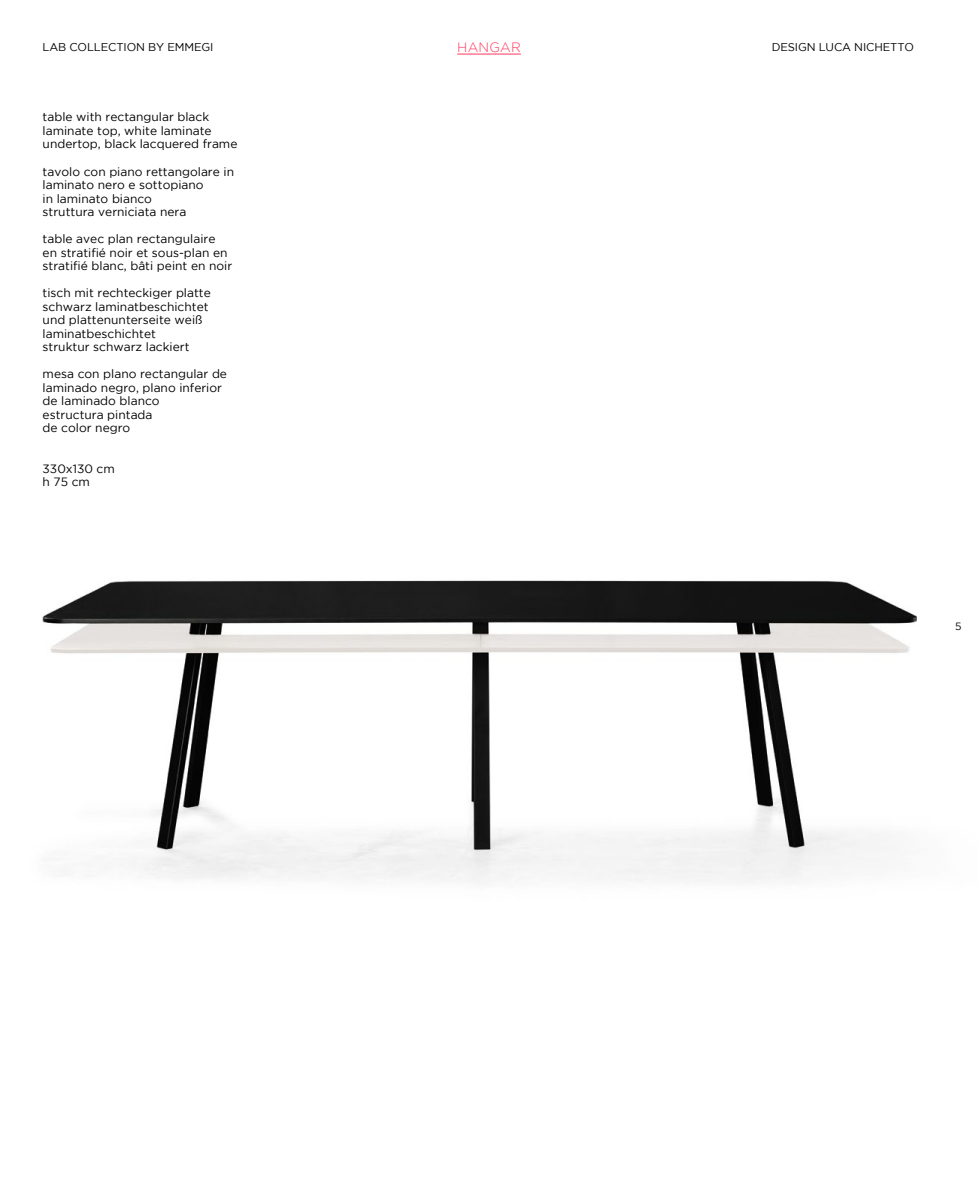
<style>
.page{position:relative;width:978px;height:1191px;background:#fff}
.page>*{position:absolute;margin:0;border:0;box-sizing:border-box;transform-origin:0 0}
.t1{font:300 13.5px "Gotham";letter-spacing:.015em;color:#ff365b}
.t2{font:12px/13.5px "Gotham";color:#000}
.t3{font:11.25px "Gotham";letter-spacing:-.01em;color:#000}
.t4{font:10.5px "Gotham";color:#000}
</style>
<div class="page">
<img style="left:42px;top:580px;width:875px;height:303px">
<hr style="left:457px;top:54px;width:64px;height:1px;background:#ff365b">
<p class="t3" style="left:43px;top:41px;width:173px">LAB COLLECTION BY EMMEGI</p>
<p class="t1" style="left:457px;top:40px;width:65px">HANGAR</p>
<p class="t3" style="left:772px;top:41px;width:144px">DESIGN LUCA NICHETTO</p>
<p class="t2" style="left:43px;top:110px;width:196px">table with rectangular black laminate top, white laminate undertop, black lacquered frame</p>
<p class="t2" style="left:43px;top:164px;width:193px">tavolo con piano rettangolare in laminato nero e sottopiano<br>in laminato bianco<br>struttura verniciata nera</p>
<p class="t2" style="left:43px;top:232px;width:191px">table avec plan rectangulaire en stratifié noir et sous-plan en stratifié blanc, bâti peint en noir</p>
<p class="t2" style="left:43px;top:286px;width:170px">tisch mit rechteckiger platte schwarz laminatbeschichtet und plattenunterseite weiß laminatbeschichtet<br>struktur schwarz lackiert</p>
<p class="t2" style="left:43px;top:367px;width:186px">mesa con plano rectangular de laminado negro, plano inferior de laminado blanco<br>estructura pintada<br>de color negro</p>
<p class="t2" style="left:43px;top:461px;width:74px">330x130 cm h 75 cm</p>
<p class="t4" style="left:955px;top:621px;width:8px">5</p>
</div>
